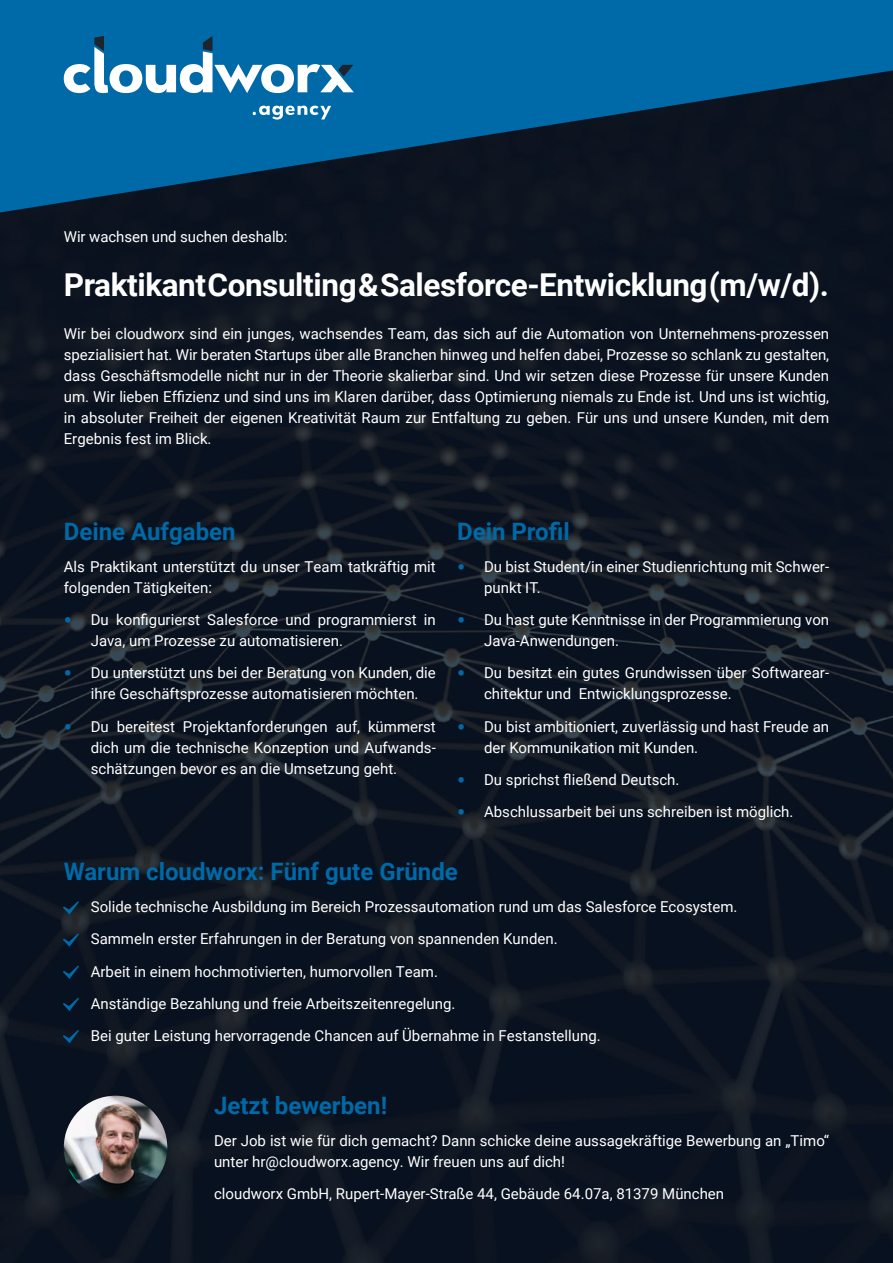
<style>
.page{position:relative;width:893px;height:1263px;background:#fff}
.page>*{position:absolute;margin:0;border:0;box-sizing:border-box;transform-origin:0 0}
.t1{font:700 31.5px "Roboto";letter-spacing:-.015em;color:#fff}
.t2{font:700 24px "Roboto";color:#0069a7}
.t3{font:15px/21px "Roboto";color:#fff}
.s1{font-weight:700;font-size:22.5px;color:#0069a7}
</style>
<div class="page">
<img style="left:0;top:212px;width:893px;height:1051px">
<svg style="left:0;top:0;width:893px;height:212px;fill:#0069a7"></svg>
<svg style="left:64px;top:36px;width:290px;height:57px"></svg>
<svg style="left:253px;top:106px;width:78px;height:14px"></svg>
<img style="left:64px;top:1096px;width:103px;height:103px;border-radius:52px">
<svg style="left:63px;top:901px;width:16px;height:13px"></svg>
<svg style="left:63px;top:965px;width:16px;height:14px"></svg>
<svg style="left:63px;top:933px;width:16px;height:14px"></svg>
<svg style="left:63px;top:998px;width:16px;height:13px"></svg>
<svg style="left:63px;top:1030px;width:16px;height:13px"></svg>
<p class="t3" style="left:64px;top:226px;width:225px">Wir wachsen und suchen deshalb:</p>
<h1 class="t1" style="left:64px;top:262px;width:767px">Praktikant Consulting &amp; Salesforce-Entwicklung (m/w/d).</h1>
<p class="t3" style="left:64px;top:323px;width:767px;text-align:justify">Wir bei cloudworx sind ein junges, wachsendes Team, das sich auf die Automation von Unternehmens-prozessen spezialisiert hat. Wir beraten Startups über alle Branchen hinweg und helfen dabei, Prozesse so schlank zu gestalten, dass Geschäftsmodelle nicht nur in der Theorie skalierbar sind. Und wir setzen diese Prozesse für unsere Kunden um. Wir lieben Effizienz und sind uns im Klaren darüber, dass Optimierung niemals zu Ende ist. Und uns ist wichtig, in absoluter Freiheit der eigenen Kreativität Raum zur Entfaltung zu geben. Für uns und unsere Kunden, mit dem Ergebnis fest im Blick.</p>
<h2 class="t2" style="left:64px;top:514px;width:173px">Deine Aufgaben</h2>
<p class="t3" style="left:64px;top:556px;width:374px">Als Praktikant unterstützt du unser Team tatkräftig mit folgenden Tätigkeiten:</p>
<p class="t3" style="left:91px;top:609px;width:347px;text-indent:-27px"><span class="s1">•</span> Du konfigurierst Salesforce und programmierst in<br>Java, um Prozesse zu automatisieren.</p>
<p class="t3" style="left:91px;top:662px;width:347px;text-indent:-27px"><span class="s1">•</span> Du unterstützt uns bei der Beratung von Kunden, die ihre Geschäftsprozesse automatisieren möchten.</p>
<p class="t3" style="left:91px;top:715px;width:347px;text-align:justify;text-indent:-27px"><span class="s1">•</span> Du bereitest Projektanforderungen auf, kümmerst dich um die technische Konzeption und Aufwands&shy;schätzungen bevor es an die Umsetzung geht.</p>
<h2 class="t2" style="left:457px;top:514px;width:114px">Dein Profil</h2>
<p class="t3" style="left:484px;top:556px;width:347px;text-indent:-27px"><span class="s1">•</span> Du bist Student/in einer Studienrichtung mit Schwer&shy;punkt IT.</p>
<p class="t3" style="left:484px;top:609px;width:347px;text-indent:-27px"><span class="s1">•</span> Du hast gute Kenntnisse in der Programmierung von<br>Java-Anwendungen.</p>
<p class="t3" style="left:484px;top:662px;width:347px;text-indent:-27px"><span class="s1">•</span> Du besitzt ein gutes Grundwissen über Softwarear&shy;chitektur und Entwicklungsprozesse.</p>
<p class="t3" style="left:484px;top:715px;width:347px;text-indent:-27px"><span class="s1">•</span> Du bist ambitioniert, zuverlässig und hast Freude an der Kommunikation mit Kunden.</p>
<p class="t3" style="left:457px;top:769px;width:224px"><span class="s1">•</span> Du sprichst fließend Deutsch.</p>
<p class="t3" style="left:457px;top:801px;width:338px"><span class="s1">•</span> Abschlussarbeit bei uns schreiben ist möglich.</p>
<h2 class="t2" style="left:64px;top:854px;width:396px">Warum cloudworx: Fünf gute Gründe</h2>
<p class="t3" style="left:91px;top:890px;width:648px;line-height:32.2px">Solide technische Ausbildung im Bereich Prozessautomation rund um das Salesforce Ecosystem.<br>Sammeln erster Erfahrungen in der Beratung von spannenden Kunden.<br>Arbeit in einem hochmotivierten, humorvollen Team.<br>Anständige Bezahlung und freie Arbeitszeitenregelung.<br>Bei guter Leistung hervorragende Chancen auf Übernahme in Festanstellung.</p>
<h2 class="t2" style="left:214px;top:1088px;width:175px">Jetzt bewerben!</h2>
<p class="t3" style="left:214px;top:1129px;width:617px">Der Job ist wie für dich gemacht? Dann schicke deine aussagekräftige Bewerbung an „Timo“ unter hr@cloudworx.agency. Wir freuen uns auf dich!</p>
<p class="t3" style="left:214px;top:1183px;width:512px">cloudworx GmbH, Rupert-Mayer-Straße 44, Gebäude 64.07a, 81379 München</p>
</div>
